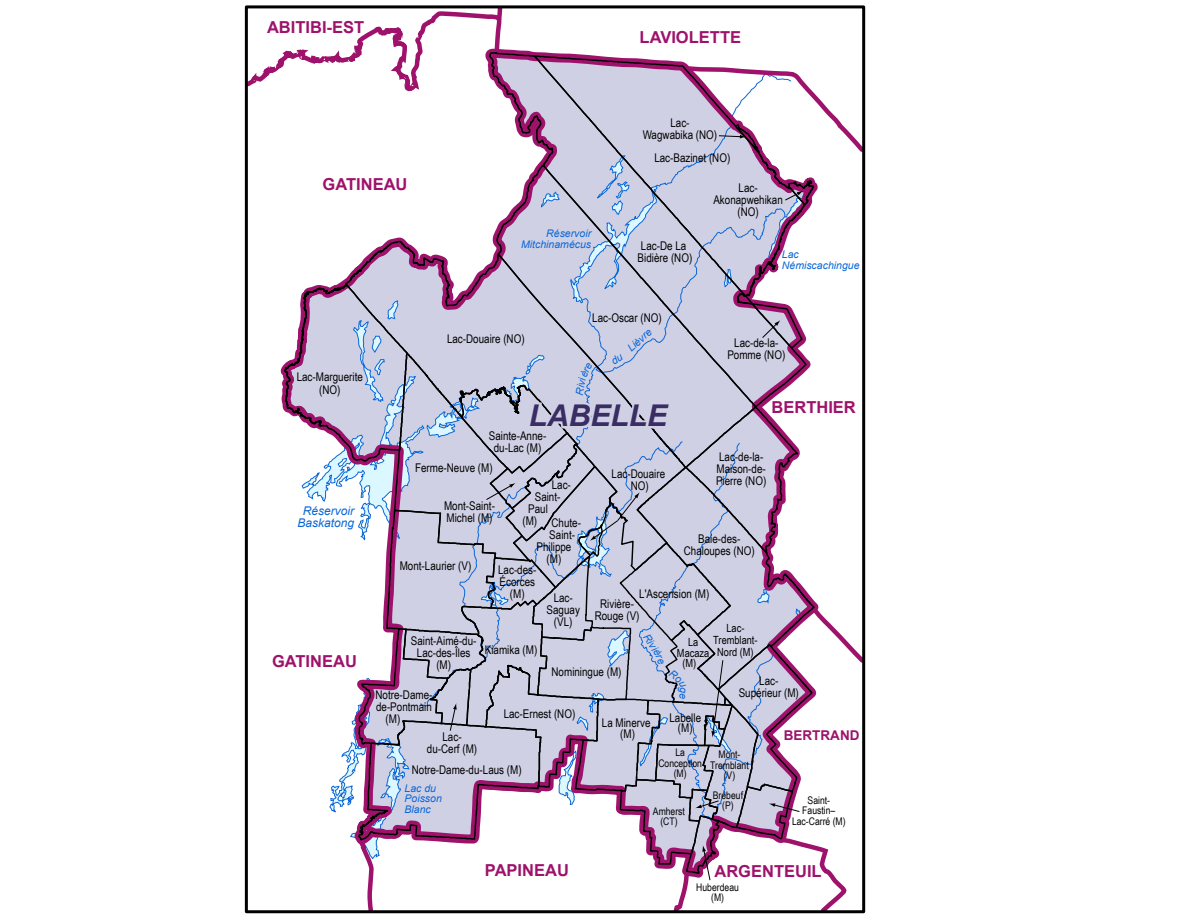
<style>
.page{position:relative;width:1188px;height:918px;background:#fff}
.page>*{position:absolute;margin:0;border:0;box-sizing:border-box;transform-origin:0 0}
.t1{font:italic 700 30px "Arial";color:#392d63}
.t2{font:700 16.5px "Arial";color:#9e126c}
.t3{font:700 13.5px "Arial";color:#9e126c}
.t4{font:12px/12px "Arial Narrow";color:#000;text-align:center}
.t5{font:italic 12px/12px "Arial";color:#0b67d6;text-align:center}
.t6{font:11.25px/12px "Arial Narrow";color:#000;text-align:center}
.t7{font:10.5px/10.5px "Arial Narrow";color:#000;text-align:center}
.t8{font:italic 10.5px/10.5px "Arial";color:#0b67d6}
</style>
<div class="page">
<svg style="left:268px;top:5px;width:598px;height:909px"></svg>
<h2 class="t2" style="left:267px;top:16px;width:99px">ABITIBI-EST</h2>
<h2 class="t2" style="left:323px;top:173px;width:86px">GATINEAU</h2>
<p class="t4" style="left:297px;top:369px;width:68px;line-height:13.5px">Lac-Marguerite (NO)</p>
<h2 class="t2" style="left:640px;top:26px;width:103px">LAVIOLETTE</h2>
<p class="t4" style="left:643px;top:117px;width:76px">Lac-<br>Wagwabika (NO)</p>
<p class="t4" style="left:654px;top:151px;width:78px">Lac-Bazinet (NO)</p>
<p class="t8" style="left:521px;top:228px;width:72px;text-align:right">Réservoir<br>Mitchinamécus</p>
<p class="t4" style="left:638px;top:239px;width:56px;text-align:left">Lac-De La<br>Bidière (NO)</p>
<p class="t4" style="left:447px;top:333px;width:79px">Lac-Douaire (NO)</p>
<p class="t4" style="left:592px;top:311px;width:71px">Lac-Oscar (NO)</p>
<p class="t8" style="left:574px;top:394px;width:19px;rotate:-79deg">Rivi</p>
<p class="t8" style="left:626px;top:346px;width:30px;rotate:-42deg">Lièvre</p>
<h1 class="t1" style="left:529px;top:396px;width:140px">LABELLE</h1>
<p class="t4" style="left:713px;top:181px;width:71px">Lac-<br>Akonapwehikan (NO)</p>
<p class="t8" style="left:782px;top:249px;width:79px">Lac<br>Némiscachingue</p>
<p class="t4" style="left:727px;top:336px;width:59px">Lac-de-la-<br>Pomme (NO)</p>
<h2 class="t2" style="left:772px;top:397px;width:86px">BERTHIER</h2>
<p class="t4" style="left:489px;top:430px;width:59px">Sainte-Anne&shy;du-Lac (M)</p>
<p class="t4" style="left:716px;top:450px;width:52px;text-align:left">Lac-de-la-<br>Maison-de-<br>Pierre (NO)</p>
<p class="t4" style="left:415px;top:461px;width:79px">Ferme-Neuve (M)</p>
<p class="t4" style="left:612px;top:467px;width:55px">Lac-Douaire<br>NO)</p>
<p class="t4" style="left:552px;top:479px;width:21px">Lac-</p>
<p class="t4" style="left:535px;top:491px;width:27px">Saint-</p>
<p class="t4" style="left:528px;top:503px;width:21px">Paul</p>
<p class="t4" style="left:522px;top:515px;width:16px">(M)</p>
<p class="t4" style="left:444px;top:499px;width:52px;text-align:left">Mont-Saint-<br>Michel (M)</p>
<p class="t5" style="left:297px;top:505px;width:58px">Réservoir<br>Baskatong</p>
<p class="t4" style="left:552px;top:517px;width:31px">Chute-</p>
<p class="t4" style="left:549px;top:529px;width:27px">Saint-</p>
<p class="t4" style="left:536px;top:541px;width:37px">Philippe</p>
<p class="t4" style="left:547px;top:553px;width:16px">(M)</p>
<p class="t4" style="left:684px;top:532px;width:73px">Baie-des-<br>Chaloupes (NO)</p>
<p class="t4" style="left:400px;top:559px;width:73px">Mont-Laurier (V)</p>
<p class="t4" style="left:498px;top:564px;width:40px">Lac-des-<br>Écorces (M)</p>
<p class="t4" style="left:639px;top:587px;width:72px">L'Ascension (M)</p>
<p class="t4" style="left:547px;top:591px;width:35px">Lac-<br>Saguay (VL)</p>
<p class="t4" style="left:595px;top:597px;width:46px">Rivière-<br>Rouge (V)</p>
<p class="t6" style="left:713px;top:621px;width:46px">Lac-<br>Tremblant-<br>Nord (M)</p>
<p class="t8" style="left:650px;top:632px;width:19px;rotate:56deg">Rivi</p>
<p class="t4" style="left:411px;top:635px;width:67px">Saint-Aimé-du-<br>Lac-des-Îles</p>
<p class="t6" style="left:688px;top:636px;width:12px">La</p>
<p class="t6" style="left:677px;top:646px;width:34px">Macaza</p>
<p class="t6" style="left:682px;top:657px;width:15px">(M)</p>
<p class="t4" style="left:485px;top:643px;width:54px">Kiamika (M)</p>
<h2 class="t2" style="left:272px;top:650px;width:86px">GATINEAU</h2>
<p class="t4" style="left:436px;top:659px;width:16px">(M)</p>
<p class="t4" style="left:552px;top:665px;width:71px">Nominingue (M)</p>
<p class="t4" style="left:739px;top:675px;width:62px">Lac-<br>Supérieur (M)</p>
<p class="t4" style="left:376px;top:689px;width:58px">Notre-Dame-</p>
<p class="t4" style="left:376px;top:701px;width:57px">de-Pontmain</p>
<p class="t4" style="left:386px;top:713px;width:16px">(M)</p>
<p class="t4" style="left:504px;top:707px;width:73px">Lac-Ernest (NO)</p>
<p class="t4" style="left:669px;top:712px;width:33px;line-height:10.5px">Labelle (M)</p>
<p class="t4" style="left:602px;top:717px;width:50px;line-height:10.5px">La Minerve (M)</p>
<p class="t3" style="left:784px;top:726px;width:77px">BERTRAND</p>
<p class="t4" style="left:427px;top:730px;width:52px">Lac&shy;du-Cerf (M)</p>
<p class="t7" style="left:658px;top:747px;width:45px">La<br>Conception (M)</p>
<p class="t7" style="left:710px;top:749px;width:40px">Mont-<br>Tremblant (V)</p>
<p class="t4" style="left:412px;top:763px;width:111px">Notre-Dame-du-Laus (M)</p>
<p class="t8" style="left:405px;top:783px;width:39px">Lac du<br>Poisson<br>Blanc</p>
<h2 class="t2" style="left:485px;top:859px;width:86px">PAPINEAU</h2>
<p class="t7" style="left:653px;top:805px;width:34px">Amherst (CT)</p>
<p class="t7" style="left:713px;top:790px;width:32px">Brébeuf (P)</p>
<p class="t7" style="left:792px;top:795px;width:55px">Saint-<br>Faustin–<br>Lac-Carré (M)</p>
<h2 class="t2" style="left:714px;top:860px;width:109px">ARGENTEUIL</h2>
<p class="t7" style="left:696px;top:881px;width:44px">Huberdeau (M)</p>
</div>
